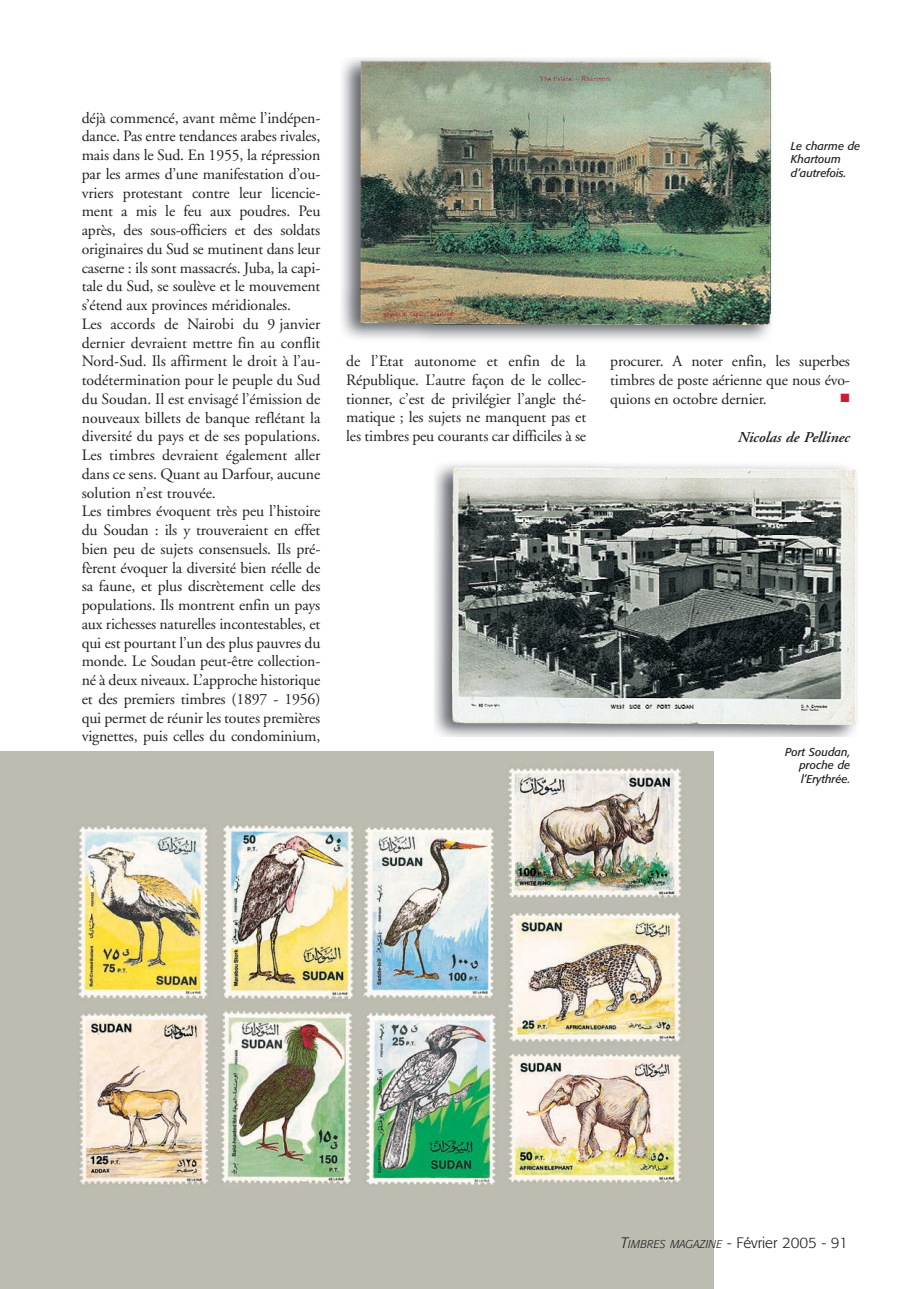
<style>
.page{position:relative;width:919px;height:1289px;background:#fff}
.page>*{position:absolute;margin:0;border:0;box-sizing:border-box;transform-origin:0 0}
.t1{font:15.75px/18.8px "Adobe Garamond";letter-spacing:-.01em;color:#231f20;text-align:justify}
.t2{font:300 15px "Formata";color:#231f20}
.t3{font:italic 600 15px "Adobe Garamond";letter-spacing:-.005em;color:#231f20;scale:1.05 1}
.t4{font:12px "Zapf Dingbats";color:#c72030}
.t5{font:italic 11.25px/13.5px "Formata";color:#231f20}
.s1{font-style:italic}
.s2{font-style:italic;font-size:11.25px}
</style>
<div class="page">
<div style="left:0;top:751px;width:713px;height:537px;background:#bcbcb0"></div>
<img style="left:341px;top:57px;width:431px;height:283px">
<img style="left:78px;top:825px;width:130px;height:174px">
<img style="left:223px;top:825px;width:131px;height:174px">
<img style="left:363px;top:827px;width:131px;height:171px">
<img style="left:79px;top:1013px;width:130px;height:172px">
<img style="left:220px;top:1011px;width:132px;height:173px">
<img style="left:364px;top:1012px;width:133px;height:173px">
<img style="left:508px;top:768px;width:174px;height:130px">
<img style="left:508px;top:912px;width:173px;height:131px">
<img style="left:508px;top:1054px;width:174px;height:130px">
<img style="left:434px;top:463px;width:424px;height:273px">
<p class="t1" style="left:82px;top:109px;width:240px;text-align:left">déjà commencé, avant même l’indépen&shy;dance. Pas entre tendances arabes rivales, mais dans le Sud. En 1955, la répression par les armes d’une manifestation d’ou&shy;vriers protestant contre leur licencie&shy;ment a mis le feu aux poudres. Peu après, des sous-officiers et des soldats originaires du Sud se mutinent dans leur caserne : ils sont massacrés. Juba, la capi&shy;tale du Sud, se soulève et le mouvement s’étend aux provinces méridionales.<br>Les accords de Nairobi du 9 janvier dernier devraient mettre fin au conflit Nord-Sud. Ils affirment le droit à l’au&shy;todétermination pour le peuple du Sud du Soudan. Il est envisagé l’émission de nouveaux billets de banque reflétant la diversité du pays et de ses populations.<br>Les timbres devraient également aller dans ce sens. Quant au Darfour, aucune solution n’est trouvée.<br>Les timbres évoquent très peu l’histoire du Soudan : ils y trouveraient en effet bien peu de sujets consensuels. Ils pré&shy;fèrent évoquer la diversité bien réelle de sa faune, et plus discrètement celle des populations. Ils montrent enfin un pays aux richesses naturelles incontestables, et qui est pourtant l’un des plus pauvres du monde. Le Soudan peut-être collection&shy;né à deux niveaux. L’approche historique et des premiers timbres (1897 - 1956) qui permet de réunir les toutes premières vignettes, puis celles du condominium,</p>
<p class="t5" style="left:790px;top:139px;width:71px">Le charme de<br>Khartoum d’autrefois.</p>
<p class="t1" style="left:346px;top:352px;width:241px">de l’Etat autonome et enfin de la République. L’autre façon de le collec&shy;tionner, c’est de privilégier l’angle thé&shy;matique ; les sujets ne manquent pas et les timbres peu courants car difficiles à se</p>
<p class="t1" style="left:610px;top:352px;width:241px">procurer. A noter enfin, les superbes timbres de poste aérienne que nous évo&shy;quions en octobre dernier.</p>
<p class="t4" style="left:840px;top:392px;width:11px">■</p>
<p class="t3" style="left:737px;top:428px;width:108px">Nicolas de Pellinec</p>
<p class="t5" style="left:799px;top:745px;width:52px;text-align:justify;text-indent:-14px">Port Soudan, proche de l’Erythrée.</p>
<p class="t2" style="left:620px;top:1234px;width:228px"><span class="s1">T</span><span class="s2">IMBRES MAGAZINE</span> - Février 2005 - 91</p>
</div>
